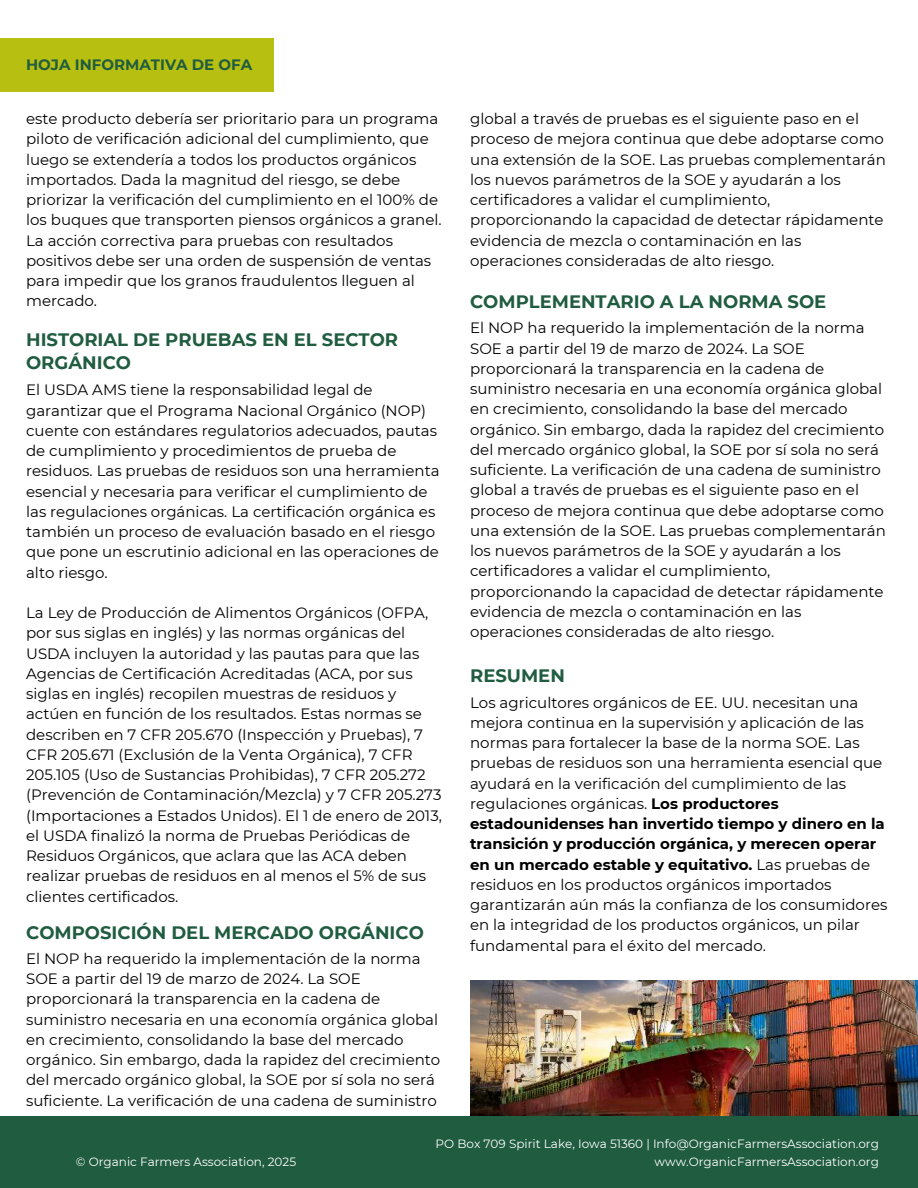
<style>
.page{position:relative;width:918px;height:1188px;background:#fff}
.page>*{position:absolute;margin:0;border:0;box-sizing:border-box;transform-origin:0 0}
.t1{font:700 18px/22.5px "Montserrat";color:#205c40}
.t2{font:15px/20.2px "Montserrat";color:#000}
.t3{font:700 15px "Montserrat";color:#205c40}
.t4{font:12px "Montserrat";color:#fff}
.s1{font-weight:700}
</style>
<div class="page">
<div style="left:0;top:38px;width:273px;height:54px;background:#b7bf10"></div>
<img style="left:470px;top:980px;width:448px;height:136px">
<div style="left:0;top:1116px;width:918px;height:72px;background:#205c40"></div>
<p class="t3" style="left:26px;top:53px;width:228px">HOJA INFORMATIVA DE OFA</p>
<p class="t2" style="left:26px;top:108px;width:417px">este producto debería ser prioritario para un programa piloto de verificación adicional del cumplimiento, que luego se extendería a todos los productos orgánicos importados. Dada la magnitud del riesgo, se debe priorizar la verificación del cumplimiento en el 100% de los buques que transporten piensos orgánicos a granel.<br>La acción correctiva para pruebas con resultados positivos debe ser una orden de suspensión de ventas para impedir que los granos fraudulentos lleguen al mercado.</p>
<p class="t1" style="left:26px;top:328px;width:374px">HISTORIAL DE PRUEBAS EN EL SECTOR<br>ORGÁNICO</p>
<p class="t2" style="left:26px;top:379px;width:415px">El USDA AMS tiene la responsabilidad legal de garantizar que el Programa Nacional Orgánico (NOP) cuente con estándares regulatorios adecuados, pautas de cumplimiento y procedimientos de prueba de residuos. Las pruebas de residuos son una herramienta esencial y necesaria para verificar el cumplimiento de las regulaciones orgánicas. La certificación orgánica es también un proceso de evaluación basado en el riesgo que pone un escrutinio adicional en las operaciones de alto riesgo.</p>
<p class="t2" style="left:26px;top:602px;width:417px">La Ley de Producción de Alimentos Orgánicos (OFPA, por sus siglas en inglés) y las normas orgánicas del USDA incluyen la autoridad y las pautas para que las Agencias de Certificación Acreditadas (ACA, por sus siglas en inglés) recopilen muestras de residuos y actúen en función de los resultados. Estas normas se describen en 7 CFR 205.670 (Inspección y Pruebas), 7<br>CFR 205.671 (Exclusión de la Venta Orgánica), 7 CFR 205.105 (Uso de Sustancias Prohibidas), 7 CFR 205.272 (Prevención de Contaminación/Mezcla) y 7 CFR 205.273 (Importaciones a Estados Unidos). El 1 de enero de 2013, el USDA finalizó la norma de Pruebas Periódicas de Residuos Orgánicos, que aclara que las ACA deben realizar pruebas de residuos en al menos el 5% de sus clientes certificados.</p>
<p class="t1" style="left:26px;top:920px;width:399px">COMPOSICIÓN DEL MERCADO ORGÁNICO</p>
<p class="t2" style="left:26px;top:948px;width:416px">El NOP ha requerido la implementación de la norma SOE a partir del 19 de marzo de 2024. La SOE proporcionará la transparencia en la cadena de suministro necesaria en una economía orgánica global en crecimiento, consolidando la base del mercado orgánico. Sin embargo, dada la rapidez del crecimiento del mercado orgánico global, la SOE por sí sola no será suficiente. La verificación de una cadena de suministro</p>
<p class="t2" style="left:470px;top:108px;width:417px">global a través de pruebas es el siguiente paso en el proceso de mejora continua que debe adoptarse como una extensión de la SOE. Las pruebas complementarán los nuevos parámetros de la SOE y ayudarán a los certificadores a validar el cumplimiento, proporcionando la capacidad de detectar rápidamente evidencia de mezcla o contaminación en las operaciones consideradas de alto riesgo.</p>
<p class="t1" style="left:470px;top:290px;width:358px">COMPLEMENTARIO A LA NORMA SOE</p>
<p class="t2" style="left:470px;top:317px;width:417px">El NOP ha requerido la implementación de la norma SOE a partir del 19 de marzo de 2024. La SOE proporcionará la transparencia en la cadena de suministro necesaria en una economía orgánica global en crecimiento, consolidando la base del mercado orgánico. Sin embargo, dada la rapidez del crecimiento del mercado orgánico global, la SOE por sí sola no será suficiente. La verificación de una cadena de suministro global a través de pruebas es el siguiente paso en el proceso de mejora continua que debe adoptarse como una extensión de la SOE. Las pruebas complementarán los nuevos parámetros de la SOE y ayudarán a los certificadores a validar el cumplimiento, proporcionando la capacidad de detectar rápidamente evidencia de mezcla o contaminación en las operaciones consideradas de alto riesgo.</p>
<p class="t1" style="left:470px;top:664px;width:96px">RESUMEN</p>
<p class="t2" style="left:470px;top:692px;width:419px">Los agricultores orgánicos de EE. UU. necesitan una mejora continua en la supervisión y aplicación de las normas para fortalecer la base de la norma SOE. Las pruebas de residuos son una herramienta esencial que ayudará en la verificación del cumplimiento de las regulaciones orgánicas. <span class="s1">Los productores estadounidenses han invertido tiempo y dinero en la transición y producción orgánica, y merecen operar en un mercado estable y equitativo.</span> Las pruebas de residuos en los productos orgánicos importados garantizarán aún más la confianza de los consumidores en la integridad de los productos orgánicos, un pilar fundamental para el éxito del mercado.</p>
<p class="t4" style="left:436px;top:1136px;width:445px">PO Box 709 Spirit Lake, Iowa 51360 | Info@OrganicFarmersAssociation.org</p>
<p class="t4" style="left:76px;top:1154px;width:222px">© Organic Farmers Association, 2025</p>
<p class="t4" style="left:655px;top:1154px;width:226px">www.OrganicFarmersAssociation.org</p>
</div>
